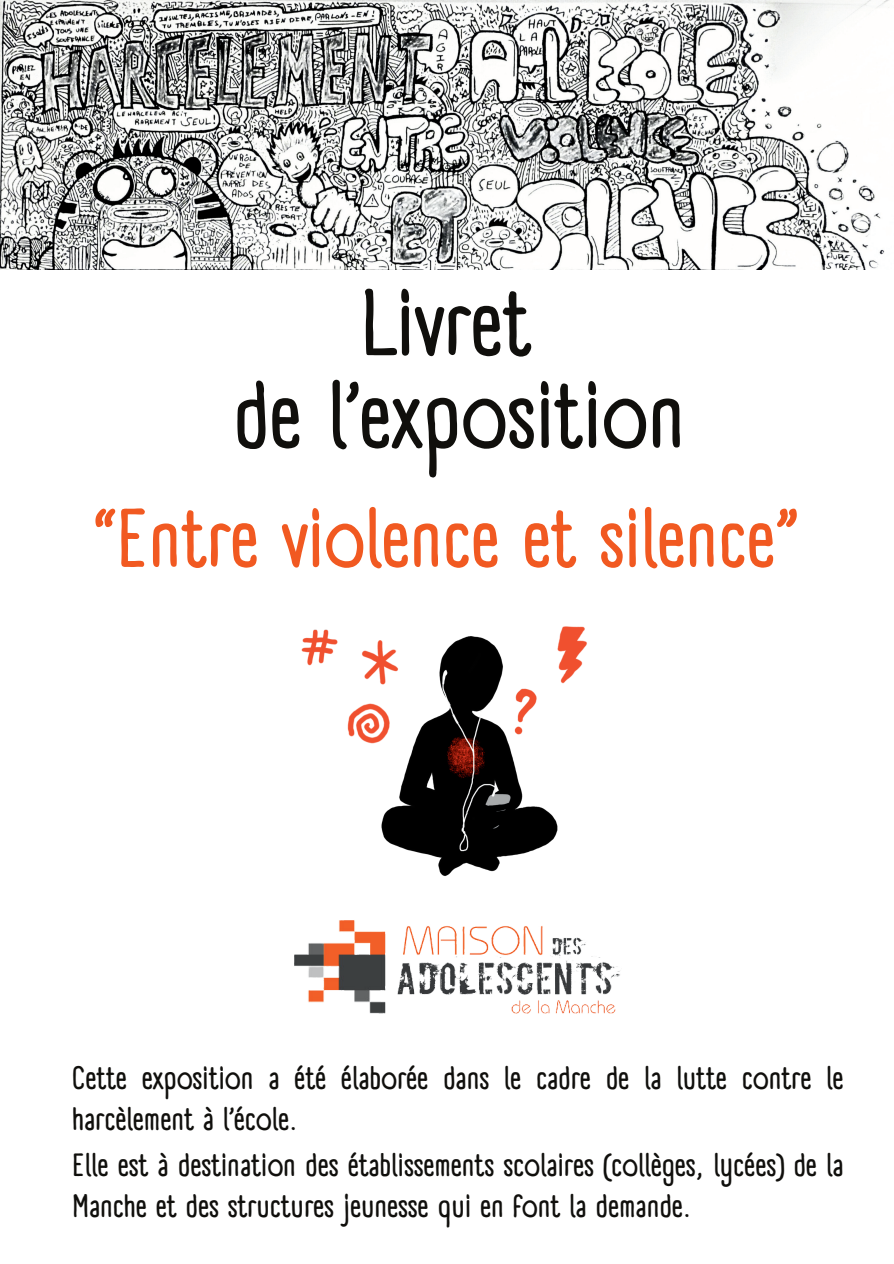
<style>
.page{position:relative;width:894px;height:1264px;background:#fff}
.page>*{position:absolute;margin:0;border:0;box-sizing:border-box;transform-origin:0 0}
.t1{font:700 91.95px/92.2px "A Day Without Sun Text";color:#100f0c;text-align:center}
.t2{font:700 81.15px "A Day Without Sun Text";color:#f15921}
.t3{font:700 31.5px/41px "A Day Without Sun Text";color:#100f0c}
</style>
<div class="page">
<img style="left:294px;top:920px;width:326px;height:94px">
<img style="left:0;top:0;width:889px;height:269px">
<img style="left:381px;top:636px;width:177px;height:240px">
<img style="left:522px;top:626px;width:65px;height:58px">
<img style="left:362px;top:636px;width:67px;height:76px">
<img style="left:483px;top:672px;width:78px;height:78px">
<img style="left:347px;top:672px;width:73px;height:103px">
<img style="left:301px;top:629px;width:60px;height:61px">
<h1 class="t1" style="left:234px;top:281px;width:453px">Livret<br>de l’exposition</h1>
<h2 class="t2" style="left:94px;top:479px;width:706px">“Entre violence et silence”</h2>
<p class="t3" style="left:72px;top:1058px;width:772px">Cette exposition a été élaborée dans le cadre de la lutte contre le harcèlement à l’école.</p>
<p class="t3" style="left:72px;top:1145px;width:772px">Elle est à destination des établissements scolaires (collèges, lycées) de la<br>Manche et des structures jeunesse qui en font la demande.</p>
</div>
